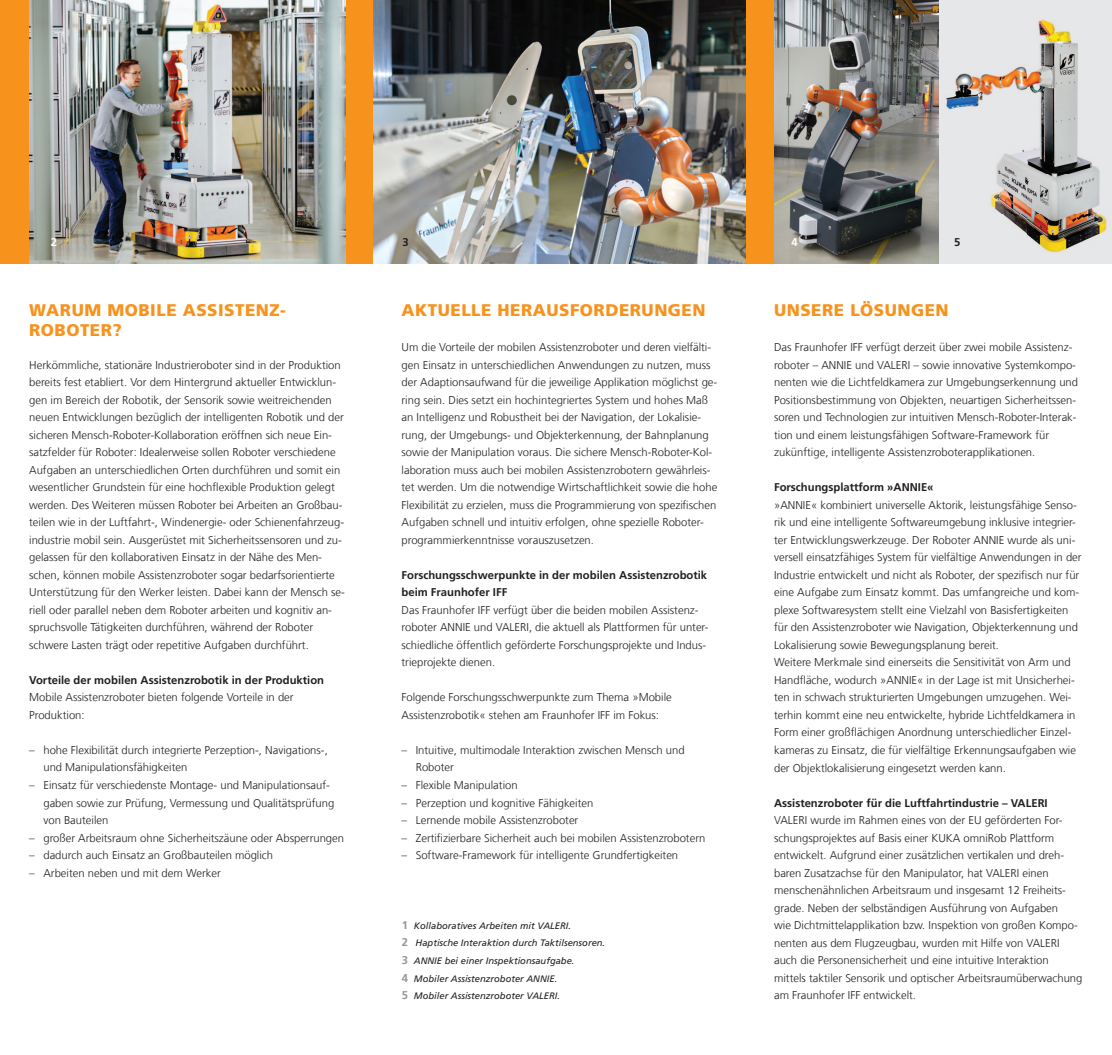
<style>
.page{position:relative;width:1112px;height:1055px;background:#fff}
.page>*{position:absolute;margin:0;border:0;box-sizing:border-box;transform-origin:0 0}
.t1{font:900 16.88px/20.2px "Frutiger LT Com";letter-spacing:.03em;color:#f7931d}
.t2{font:300 11.25px/17.5px "Frutiger LT Com";color:#231f20}
.t3{font:700 11.25px/17.5px "Frutiger LT Com";color:#231f20}
.t4{font:700 11.25px "Frutiger LT Com";color:#fff}
.t5{font:italic 9.38px/17.5px "Frutiger LT Com";color:#231f20}
.s1{font-weight:700;font-style:normal;font-size:11.25px;color:#939598}
</style>
<div class="page">
<div style="left:0;top:0;width:1111px;height:263px;background:#f7931d"></div>
<img style="left:373px;top:0;width:372px;height:263px">
<img style="left:774px;top:0;width:164px;height:263px">
<img style="left:29px;top:0;width:316px;height:263px">
<div style="left:938px;top:0;width:173px;height:263px;background:#e6e7e9"></div>
<img style="left:946px;top:19px;width:161px;height:234px">
<p class="t4" style="left:51px;top:235px;width:8px">2</p>
<p class="t3" style="left:953px;top:233px;width:8px">5</p>
<p class="t3" style="left:402px;top:233px;width:8px">3</p>
<p class="t4" style="left:791px;top:236px;width:8px">4</p>
<h1 class="t1" style="left:29px;top:300px;width:258px">WARUM MOBILE ASSISTENZ-<br>ROBOTER?</h1>
<p class="t2" style="left:29px;top:356px;width:317px">Herkömmliche, stationäre Industrieroboter sind in der Produktion bereits fest etabliert. Vor dem Hintergrund aktueller Entwicklun&shy;gen im Bereich der Robotik, der Sensorik sowie weitreichenden neuen Entwicklungen bezüglich der intelligenten Robotik und der sicheren Mensch-Roboter-Kollaboration eröffnen sich neue Ein&shy;satzfelder für Roboter: Idealerweise sollen Roboter verschiedene Aufgaben an unterschiedlichen Orten durchführen und somit ein wesentlicher Grundstein für eine hochflexible Produktion gelegt werden. Des Weiteren müssen Roboter bei Arbeiten an Großbau&shy;teilen wie in der Luftfahrt-, Windenergie- oder Schienenfahrzeug&shy;industrie mobil sein. Ausgerüstet mit Sicherheitssensoren und zu&shy;gelassen für den kollaborativen Einsatz in der Nähe des Men&shy;schen, können mobile Assistenzroboter sogar bedarfsorientierte Unterstützung für den Werker leisten. Dabei kann der Mensch se&shy;riell oder parallel neben dem Roboter arbeiten und kognitiv an&shy;spruchsvolle Tätigkeiten durchführen, während der Roboter schwere Lasten trägt oder repetitive Aufgaben durchführt.</p>
<p class="t3" style="left:29px;top:671px;width:296px">Vorteile der mobilen assistenzrobotik in der Produktion</p>
<p class="t2" style="left:29px;top:689px;width:266px">Mobile Assistenzroboter bieten folgende Vorteile in der<br>Produktion:</p>
<p class="t2" style="left:43px;top:741px;width:286px;text-indent:-14px">– hohe Flexibilität durch integrierte Perzeption-, Navigations-, und Manipulationsfähigkeiten</p>
<p class="t2" style="left:43px;top:776px;width:292px;text-indent:-14px">– Einsatz für verschiedenste Montage- und Manipulationsauf&shy;gaben sowie zur Prüfung, Vermessung und Qualitätsprüfung von Bauteilen</p>
<p class="t2" style="left:29px;top:829px;width:316px">– großer Arbeitsraum ohne Sicherheitszäune oder Absperrungen</p>
<p class="t2" style="left:29px;top:846px;width:245px">– dadurch auch Einsatz an Großbauteilen möglich</p>
<p class="t2" style="left:29px;top:864px;width:193px">– Arbeiten neben und mit dem Werker</p>
<h1 class="t1" style="left:401px;top:300px;width:305px">AKTUELLE HERAUSFORDERUNGEN</h1>
<p class="t2" style="left:401px;top:338px;width:317px">Um die Vorteile der mobilen Assistenzroboter und deren vielfälti&shy;gen Einsatz in unterschiedlichen Anwendungen zu nutzen, muss der Adaptionsaufwand für die jeweilige Applikation möglichst ge&shy;ring sein. Dies setzt ein hochintegriertes System und hohes Maß an Intelligenz und Robustheit bei der Navigation, der Lokalisie&shy;rung, der Umgebungs- und Objekterkennung, der Bahnplanung sowie der Manipulation voraus. Die sichere Mensch-Roboter-Kol&shy;laboration muss auch bei mobilen Assistenzrobotern gewährleis&shy;tet werden. Um die notwendige Wirtschaftlichkeit sowie die hohe Flexibilität zu erzielen, muss die Programmierung von spezifischen Aufgaben schnell und intuitiv erfolgen, ohne spezielle Roboter&shy;programmierkenntnisse vorauszusetzen.</p>
<p class="t3" style="left:401px;top:566px;width:307px">Forschungsschwerpunkte in der mobilen assistenzrobotik beim Fraunhofer IFF</p>
<p class="t2" style="left:401px;top:601px;width:308px">Das Fraunhofer IFF verfügt über die beiden mobilen Assistenz&shy;roboter ANNIE und VALERI, die aktuell als Plattformen für unter&shy;schiedliche öffentlich geförderte Forschungsprojekte und Indus&shy;trieprojekte dienen.</p>
<p class="t2" style="left:401px;top:688px;width:272px">Folgende Forschungsschwerpunkte zum Thema »Mobile<br>Assistenzrobotik« stehen am Fraunhofer IFF im Fokus:</p>
<p class="t2" style="left:415px;top:741px;width:270px;text-indent:-14px">– Intuitive, multimodale Interaktion zwischen Mensch und<br>Roboter</p>
<p class="t2" style="left:401px;top:776px;width:118px">– Flexible Manipulation</p>
<p class="t2" style="left:401px;top:794px;width:193px">– Perzeption und kognitive Fähigkeiten</p>
<p class="t2" style="left:401px;top:811px;width:178px">– Lernende mobile Assistenzroboter</p>
<p class="t2" style="left:401px;top:829px;width:305px">– Zertifizierbare Sicherheit auch bei mobilen Assistenzrobotern</p>
<p class="t2" style="left:401px;top:846px;width:278px">– Software-Framework für intelligente Grundfertigkeiten</p>
<p class="t5" style="left:401px;top:917px;width:205px"><span class="s1">1</span> Kollaboratives Arbeiten mit VALERI.<br><span class="s1">2</span> Haptische Interaktion durch Taktilsensoren.<br><span class="s1">3</span> ANNIE bei einer Inspektionsaufgabe.<br><span class="s1">4</span> Mobiler Assistenzroboter ANNIE.<br><span class="s1">5</span> Mobiler Assistenzroboter VALERI.</p>
<h1 class="t1" style="left:773px;top:300px;width:176px">UNSERE LÖSUNGEN</h1>
<p class="t2" style="left:773px;top:338px;width:305px">Das Fraunhofer IFF verfügt derzeit über zwei mobile Assistenz&shy;roboter – ANNIE und VALERI – sowie innovative Systemkompo&shy;nenten wie die Lichtfeldkamera zur Umgebungserkennung und Positionsbestimmung von Objekten, neuartigen Sicherheitssen&shy;soren und Technologien zur intuitiven Mensch-Roboter-Interak&shy;tion und einem leistungsfähigen Software-Framework für zukünftige, intelligente Assistenzroboterapplikationen.</p>
<p class="t3" style="left:773px;top:478px;width:161px">Forschungsplattform »annIe«</p>
<p class="t2" style="left:773px;top:496px;width:309px">»ANNIE« kombiniert universelle Aktorik, leistungsfähige Senso&shy;rik und eine intelligente Softwareumgebung inklusive integrier&shy;ter Entwicklungswerkzeuge. Der Roboter ANNIE wurde als uni&shy;versell einsatzfähiges System für vielfältige Anwendungen in der Industrie entwickelt und nicht als Roboter, der spezifisch nur für eine Aufgabe zum Einsatz kommt. Das umfangreiche und kom&shy;plexe Softwaresystem stellt eine Vielzahl von Basisfertigkeiten für den Assistenzroboter wie Navigation, Objekterkennung und Lokalisierung sowie Bewegungsplanung bereit.<br>Weitere Merkmale sind einerseits die Sensitivität von Arm und Handfläche, wodurch »ANNIE« in der Lage ist mit Unsicherhei&shy;ten in schwach strukturierten Umgebungen umzugehen. Wei&shy;terhin kommt eine neu entwickelte, hybride Lichtfeldkamera in Form einer großflächigen Anordnung unterschiedlicher Einzel&shy;kameras zu Einsatz, die für vielfältige Erkennungsaufgaben wie der Objektlokalisierung eingesetzt werden kann.</p>
<p class="t3" style="left:773px;top:793px;width:275px">assistenzroboter für die Luftfahrtindustrie – VaLerI</p>
<p class="t2" style="left:773px;top:811px;width:310px">VALERI wurde im Rahmen eines von der EU geförderten For&shy;schungsprojektes auf Basis einer KUKA omniRob Plattform entwickelt. Aufgrund einer zusätzlichen vertikalen und dreh&shy;baren Zusatzachse für den Manipulator, hat VALERI einen menschenähnlichen Arbeitsraum und insgesamt 12 Freiheits&shy;grade. Neben der selbständigen Ausführung von Aufgaben<br>wie Dichtmittelapplikation bzw. Inspektion von großen Kompo&shy;nenten aus dem Flugzeugbau, wurden mit Hilfe von VALERI auch die Personensicherheit und eine intuitive Interaktion mittels taktiler Sensorik und optischer Arbeitsraumüber wachung am Fraun hofer IFF entwickelt.</p>
</div>
